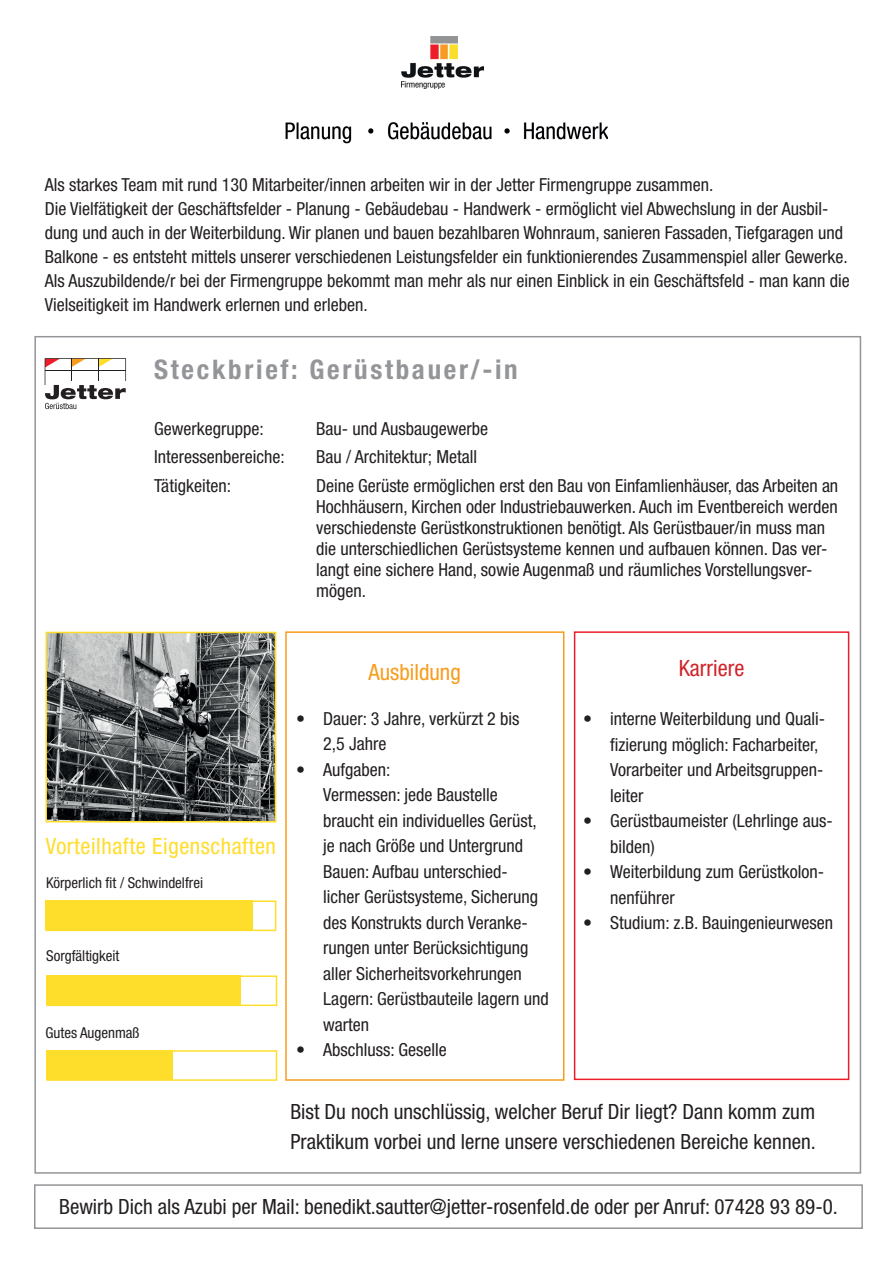
<style>
.page{position:relative;width:893px;height:1263px;background:#fff}
.page>*{position:absolute;margin:0;border:0;box-sizing:border-box;transform-origin:0 0}
.t1{font:700 condensed 27px "Helvetica Neue LT Pro";letter-spacing:.1em;color:#939598}
.t2{font:condensed 22.5px "Helvetica Neue LT Pro";letter-spacing:.025em;color:#ffdd2b}
.t3{font:condensed 22.5px "Helvetica Neue LT Pro";color:#f89c1c}
.t4{font:condensed 22.5px "Helvetica Neue LT Pro";color:#d1232a}
.t5{font:condensed 21px/30px "Helvetica Neue LT Pro";color:#231f20}
.t6{font:condensed 18px/25.5px "Helvetica Neue LT Pro";color:#231f20}
.t7{font:condensed 15px "Helvetica Neue LT Pro";color:#231f20}
</style>
<div class="page">
<svg style="left:45px;top:358px;width:81px;height:51px"></svg>
<div style="left:285px;top:631px;width:279px;height:450px;border:2px solid #f89c1c"></div>
<div style="left:574px;top:631px;width:275px;height:449px;border:2px solid #ee1c28"></div>
<img style="left:401px;top:36px;width:83px;height:53px">
<img style="left:285px;top:122px;width:323px;height:22px">
<div style="left:34px;top:1184px;width:829px;height:45px;border:2px solid #939598"></div>
<div style="left:45px;top:900px;width:208px;height:30px;background:#ffdd2b"></div>
<div style="left:46px;top:975px;width:195px;height:30px;background:#ffdd2b"></div>
<div style="left:46px;top:1050px;width:127px;height:30px;background:#ffdd2b"></div>
<img style="left:48px;top:635px;width:225px;height:184px">
<div style="left:45px;top:632px;width:231px;height:190px;border:2px solid #ffdd2b"></div>
<div style="left:46px;top:1050px;width:231px;height:31px;border:2px solid #ffdd2b"></div>
<div style="left:46px;top:975px;width:231px;height:31px;border:2px solid #ffdd2b"></div>
<div style="left:45px;top:900px;width:231px;height:31px;border:2px solid #ffdd2b"></div>
<p class="t6" style="left:45px;top:172px;width:806px;line-height:24px">Als starkes Team mit rund 130 Mitarbeiter/innen arbeiten wir in der Jetter Firmengruppe zusammen.<br>Die Vielfätigkeit der Geschäftsfelder - Planung - Gebäudebau - Handwerk - ermöglicht viel Abwechslung in der Ausbil&shy;dung und auch in der Weiterbildung. Wir planen und bauen bezahlbaren Wohnraum, sanieren Fassaden, Tiefgaragen und Balkone - es entsteht mittels unserer verschiedenen Leistungsfelder ein funktionierendes Zusammenspiel aller Gewerke.<br>Als Auszubildende/r bei der Firmengruppe bekommt man mehr als nur einen Einblick in ein Geschäftsfeld - man kann die Vielseitigkeit im Handwerk erlernen und erleben.</p>
<h1 class="t1" style="left:154px;top:353px;width:365px">Steckbrief: Gerüstbauer/-in</h1>
<p class="t6" style="left:154px;top:416px;width:111px">Gewerkegruppe:</p>
<p class="t6" style="left:316px;top:416px;width:173px">Bau- und Ausbaugewerbe</p>
<p class="t6" style="left:154px;top:444px;width:132px">Interessenbereiche:</p>
<p class="t6" style="left:316px;top:444px;width:162px">Bau / Architektur; Metall</p>
<p class="t6" style="left:154px;top:472px;width:78px">Tätigkeiten:</p>
<p class="t6" style="left:316px;top:475px;width:523px;line-height:21px">Deine Gerüste ermöglichen erst den Bau von Einfamlienhäuser, das Arbeiten an Hochhäusern, Kirchen oder Industriebauwerken. Auch im Eventbereich werden verschiedenste Gerüstkonstruktionen benötigt. Als Gerüstbauer/in muss man die unterschiedlichen Gerüstsysteme kennen und aufbauen können. Das ver&shy;langt eine sichere Hand, sowie Augenmaß und räumliches Vorstellungsver&shy;mögen.</p>
<p class="t2" style="left:46px;top:833px;width:232px">Vorteilhafte Eigenschaften</p>
<p class="t7" style="left:46px;top:873px;width:158px">Körperlich fit / Schwindelfrei</p>
<p class="t7" style="left:46px;top:947px;width:75px">Sorgfältigkeit</p>
<p class="t7" style="left:45px;top:1024px;width:96px">Gutes Augenmaß</p>
<p class="t3" style="left:369px;top:659px;width:94px">Ausbildung</p>
<p class="t4" style="left:679px;top:655px;width:67px">Karriere</p>
<p class="t6" style="left:323px;top:705px;width:198px;text-indent:-27px">• Dauer: 3 Jahre, verkürzt 2 bis<br>2,5 Jahre</p>
<p class="t6" style="left:323px;top:756px;width:227px;text-indent:-27px">• Aufgaben:<br>Vermessen: jede Baustelle braucht ein individuelles Gerüst, je nach Größe und Untergrund<br>Bauen: Aufbau unterschied&shy;licher Gerüstsysteme, Sicherung des Konstrukts durch Veranke&shy;rungen unter Berücksichtigung aller Sicherheitsvorkehrungen<br>Lagern: Gerüstbauteile lagern und warten</p>
<p class="t6" style="left:296px;top:1037px;width:152px">• Abschluss: Geselle</p>
<p class="t6" style="left:610px;top:706px;width:216px;text-indent:-27px">• interne Weiterbildung und Quali&shy;fizierung möglich: Facharbeiter,<br>Vorarbeiter und Arbeitsgruppen&shy;leiter</p>
<p class="t6" style="left:610px;top:808px;width:224px;text-indent:-27px">• Gerüstbaumeister (Lehrlinge aus&shy;bilden)</p>
<p class="t6" style="left:610px;top:859px;width:215px;text-indent:-27px">• Weiterbildung zum Gerüstkolon&shy;nenführer</p>
<p class="t6" style="left:583px;top:910px;width:251px">• Studium: z.B. Bauingenieurwesen</p>
<p class="t5" style="left:290px;top:1096px;width:527px">Bist Du noch unschlüssig, welcher Beruf Dir liegt? Dann komm zum<br>Praktikum vorbei und lerne unsere verschiedenen Bereiche kennen.</p>
<p class="t5" style="left:59px;top:1191px;width:780px">Bewirb Dich als Azubi per Mail: benedikt.sautter@jetter-rosenfeld.de oder per Anruf: 07428 93 89-0.</p>
</div>
